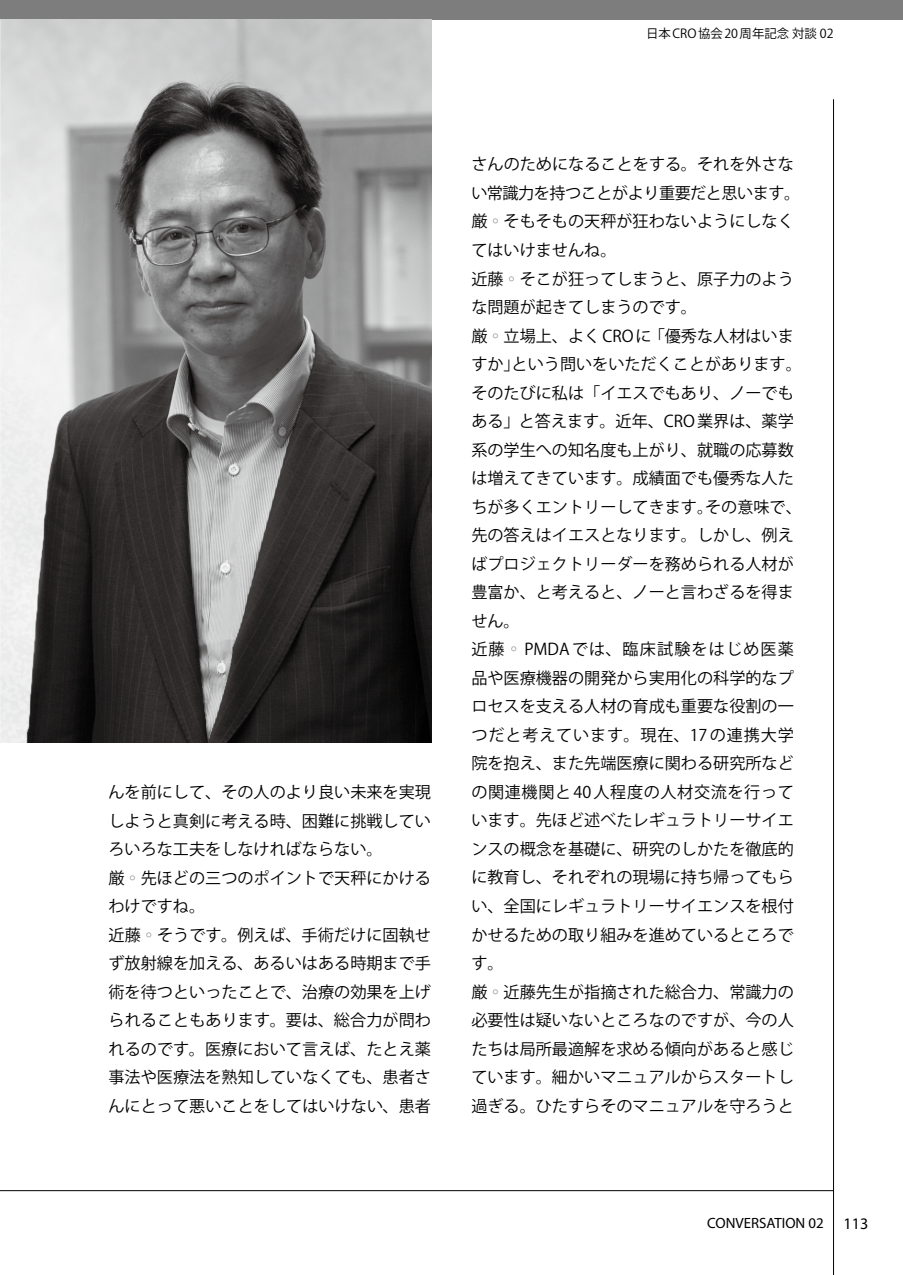
<style>
.page{position:relative;width:903px;height:1275px;background:#fff}
.page>*{position:absolute;margin:0;border:0;box-sizing:border-box;transform-origin:0 0}
.t1{font:16.1px/28.5px "Koz Go Pr 6 N";color:#000}
.t2{font:14.88px "Myriad Pro";color:#000}
.t3{font:12.42px "Koz Go Pr 6 N";color:#000}
.s1{color:#898989}
.s2{font-size:16.1px}
</style>
<div class="page">
<hr style="left:833px;top:99px;width:1px;height:1176px;background:#000">
<div style="left:0;top:0;width:903px;height:20px;background:#7d7d7d"></div>
<hr style="left:0;top:1190px;width:833px;height:1px;background:#000">
<img style="left:1px;top:20px;width:431px;height:723px">
<img style="left:0;top:20px;width:1px;height:723px">
<p class="t3" style="left:646px;top:27px;width:189px">日本 CRO 協会 20 周年記念 対談 02</p>
<p class="t1" style="left:108px;top:778px;width:324px">んを前にして、その人のより良い未来を実現しようと真剣に考える時、困難に挑戦していろいろな工夫をしなければならない。<br>厳<span class="s1">◦</span>先ほどの三つのポイントで天秤にかけるわけですね。<br>近藤<span class="s1">◦</span>そうです。例えば、手術だけに固執せず放射線を加える、あるいはある時期まで手術を待つといったことで、治療の効果を上げられることもあります。要は、総合力が問われるのです。医療において言えば、たとえ薬事法や医療法を熟知していなくても、患者さんにとって悪いことをしてはいけない、患者</p>
<p class="t1" style="left:471px;top:151px;width:332px">さんのためになることをする。それを外さない常識力を持つことがより重要だと思います。厳<span class="s1">◦</span>そもそもの天秤が狂わないようにしなくてはいけませんね。<br>近藤<span class="s1">◦</span>そこが狂ってしまうと、原子力のような問題が起きてしまうのです。<br>厳<span class="s1">◦</span>立場上、よく CRO に「優秀な人材はいますか」という問いをいただくことがあります。そのたびに私は「イエスでもあり、ノーでもある」と答えます。近年、CRO 業界は、薬学系の学生への知名度も上がり、就職の応募数は増えてきています。成績面でも優秀な人たちが多くエントリーしてきます。その意味で、先の答えはイエスとなります。しかし、例えばプロジェクトリーダーを務められる人材が豊富か、と考えると、ノーと言わざるを得ません。<br>近藤<span class="s1">◦</span>PMDAでは、臨床試験をはじめ医薬品や医療機器の開発から実用化の科学的なプロセスを支える人材の育成も重要な役割の一つだと考えています。現在、17の連携大学院を抱え、また先端医療に関わる研究所などの関連機関と40人程度の人材交流を行っています。先ほど述べたレギュラトリーサイエンスの概念を基礎に、研究のしかたを徹底的に教育し、それぞれの現場に持ち帰ってもらい、全国にレギュラトリーサイエンスを根付かせるための取り組みを進めているところです。<br>厳<span class="s1">◦</span>近藤先生が指摘された総合力、常識力の必要性は疑いないところなのですが、今の人たちは局所最適解を求める傾向があると感じています。細かいマニュアルからスタートし過ぎる。ひたすらそのマニュアルを守ろうと</p>
<p class="t2" style="left:707px;top:1214px;width:163px">CONVERSATION 02 <span class="s2">113</span></p>
</div>
